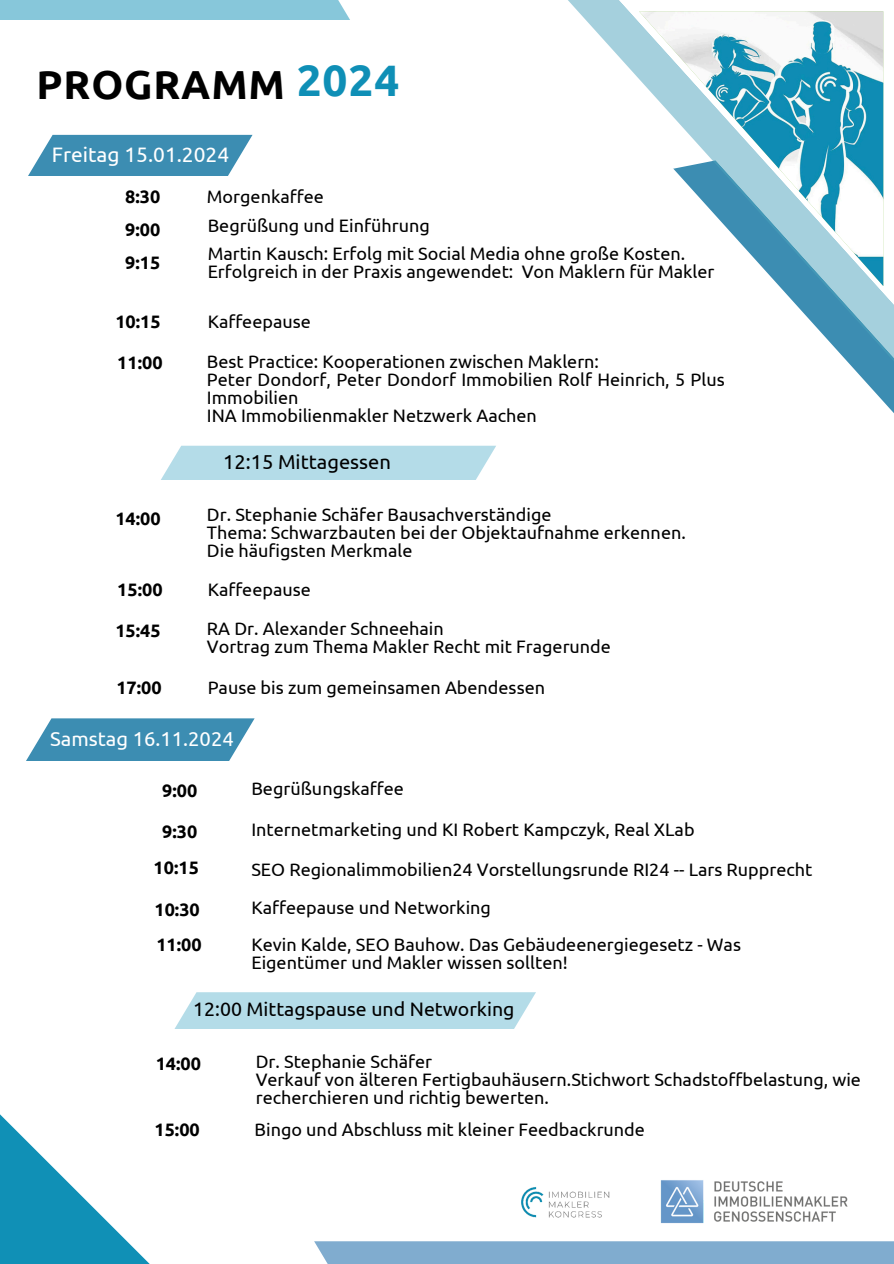
<style>
.page{position:relative;width:894px;height:1264px;background:#fff}
.page>*{position:absolute;margin:0;border:0;box-sizing:border-box;transform-origin:0 0}
.t1{font:700 43.95px "Ubuntu";color:#0f8fb6}
.t2{font:700 40.5px "Ubuntu";letter-spacing:.02em;color:#000}
.t3{font:21px "Ubuntu";color:#fff}
.t4{font:20.25px "Ubuntu";color:#fff}
.t5{font:20.1px "Ubuntu";color:#000}
.t6{font:19.5px "Ubuntu";color:#000}
.t7{font:18px/18px "Ubuntu";color:#000}
.t8{font:700 18px "Ubuntu";color:#000}
</style>
<div class="page">
<div style="left:314px;top:1241px;width:579px;height:22px;background:#80accf"></div>
<svg style="left:0;top:1028px;width:211px;height:235px"></svg>
<svg style="left:336px;top:0;width:557px;height:480px"></svg>
<img style="left:638px;top:11px;width:245px;height:275px">
<svg style="left:26px;top:718px;width:228px;height:42px;background:#529aba"></svg>
<svg style="left:0;top:0;width:579px;height:19px"></svg>
<img style="left:521px;top:1187px;width:89px;height:31px">
<img style="left:660px;top:1180px;width:188px;height:44px">
<svg style="left:175px;top:992px;width:360px;height:36px;background:#b8dee9"></svg>
<svg style="left:28px;top:135px;width:224px;height:40px;background:#5099ba"></svg>
<div style="left:161px;top:446px;width:335px;height:33px;background:#b4dce8"></div>
<h2 class="t2" style="left:37px;top:62px;width:250px">PROGRAMM</h2>
<h3 class="t1" style="left:297px;top:55px;width:104px">2024</h3>
<h3 class="t3" style="left:52px;top:142px;width:179px">Freitag 15.01.2024</h3>
<p class="t8" style="left:125px;top:186px;width:37px">8:30</p>
<h2 class="t8" style="left:125px;top:219px;width:37px">9:00</h2>
<p class="t7" style="left:207px;top:188px;width:118px">Morgenkaffee</p>
<p class="t7" style="left:208px;top:216px;width:223px">Begrüßung und Einführung</p>
<p class="t8" style="left:125px;top:252px;width:37px">9:15</p>
<h3 class="t8" style="left:115px;top:311px;width:47px">10:15</h3>
<h3 class="t8" style="left:117px;top:352px;width:47px">11:00</h3>
<h2 class="t8" style="left:115px;top:508px;width:47px">14:00</h2>
<h3 class="t8" style="left:117px;top:579px;width:47px">15:00</h3>
<p class="t8" style="left:115px;top:620px;width:47px">15:45</p>
<h3 class="t8" style="left:116px;top:677px;width:47px">17:00</h3>
<p class="t7" style="left:208px;top:244px;width:508px">Martin Kausch: Erfolg mit Social Media ohne große Kosten.<br>Erfolgreich in der Praxis angewendet: Von Maklern für Makler</p>
<h3 class="t7" style="left:208px;top:312px;width:105px">Kaffeepause</h3>
<p class="t7" style="left:207px;top:352px;width:393px">Best Practice: Kooperationen zwischen Maklern:</p>
<p class="t7" style="left:207px;top:370px;width:519px">Peter Dondorf, Peter Dondorf Immobilien Rolf Heinrich, 5 Plus<br>Immobilien</p>
<h3 class="t7" style="left:207px;top:406px;width:331px">INA Immobilienmakler Netzwerk Aachen</h3>
<p class="t5" style="left:223px;top:450px;width:169px">12:15 Mittagessen</p>
<h3 class="t7" style="left:207px;top:505px;width:346px">Dr. Stephanie Schäfer Bausachverständige</h3>
<h3 class="t7" style="left:207px;top:523px;width:480px">Thema: Schwarzbauten bei der Objektaufnahme erkennen.</h3>
<p class="t7" style="left:207px;top:541px;width:207px">Die häufigsten Merkmale</p>
<p class="t7" style="left:208px;top:580px;width:105px">Kaffeepause</p>
<p class="t7" style="left:207px;top:619px;width:238px">RA Dr. Alexander Schneehain</p>
<h3 class="t7" style="left:207px;top:637px;width:405px">Vortrag zum Thema Makler Recht mit Fragerunde</h3>
<p class="t7" style="left:208px;top:678px;width:339px">Pause bis zum gemeinsamen Abendessen</p>
<p class="t4" style="left:50px;top:727px;width:185px">Samstag 16.11.2024</p>
<p class="t8" style="left:162px;top:779px;width:37px">9:00</p>
<p class="t8" style="left:162px;top:821px;width:37px">9:30</p>
<p class="t8" style="left:153px;top:857px;width:47px">10:15</p>
<h3 class="t8" style="left:154px;top:899px;width:47px">10:30</h3>
<p class="t7" style="left:251px;top:779px;width:154px">Begrüßungskaffee</p>
<h1 class="t7" style="left:251px;top:820px;width:444px">Internetmarketing und KI Robert Kampczyk, Real XLab</h1>
<p class="t7" style="left:251px;top:860px;width:562px">SEO Regionalimmobilien24 Vorstellungsrunde RI24 -- Lars Rupprecht</p>
<h2 class="t7" style="left:251px;top:897px;width:241px">Kaffeepause und Networking</h2>
<h3 class="t7" style="left:251px;top:935px;width:491px">Kevin Kalde, SEO Bauhow. Das Gebäudeenergiegesetz - Was<br>Eigentümer und Makler wissen sollten!</h3>
<h3 class="t6" style="left:193px;top:997px;width:322px">12:00 Mittagspause und Networking</h3>
<p class="t8" style="left:156px;top:1053px;width:47px">14:00</p>
<p class="t8" style="left:156px;top:934px;width:47px">11:00</p>
<p class="t7" style="left:256px;top:1052px;width:178px">Dr. Stephanie Schäfer</p>
<p class="t7" style="left:256px;top:1070px;width:606px">Verkauf von älteren Fertigbauhäusern.Stichwort Schadstoffbelastung, wie recherchieren und richtig bewerten.</p>
<p class="t7" style="left:254px;top:1120px;width:392px">Bingo und Abschluss mit kleiner Feedbackrunde</p>
<p class="t8" style="left:154px;top:1119px;width:47px">15:00</p>
</div>
